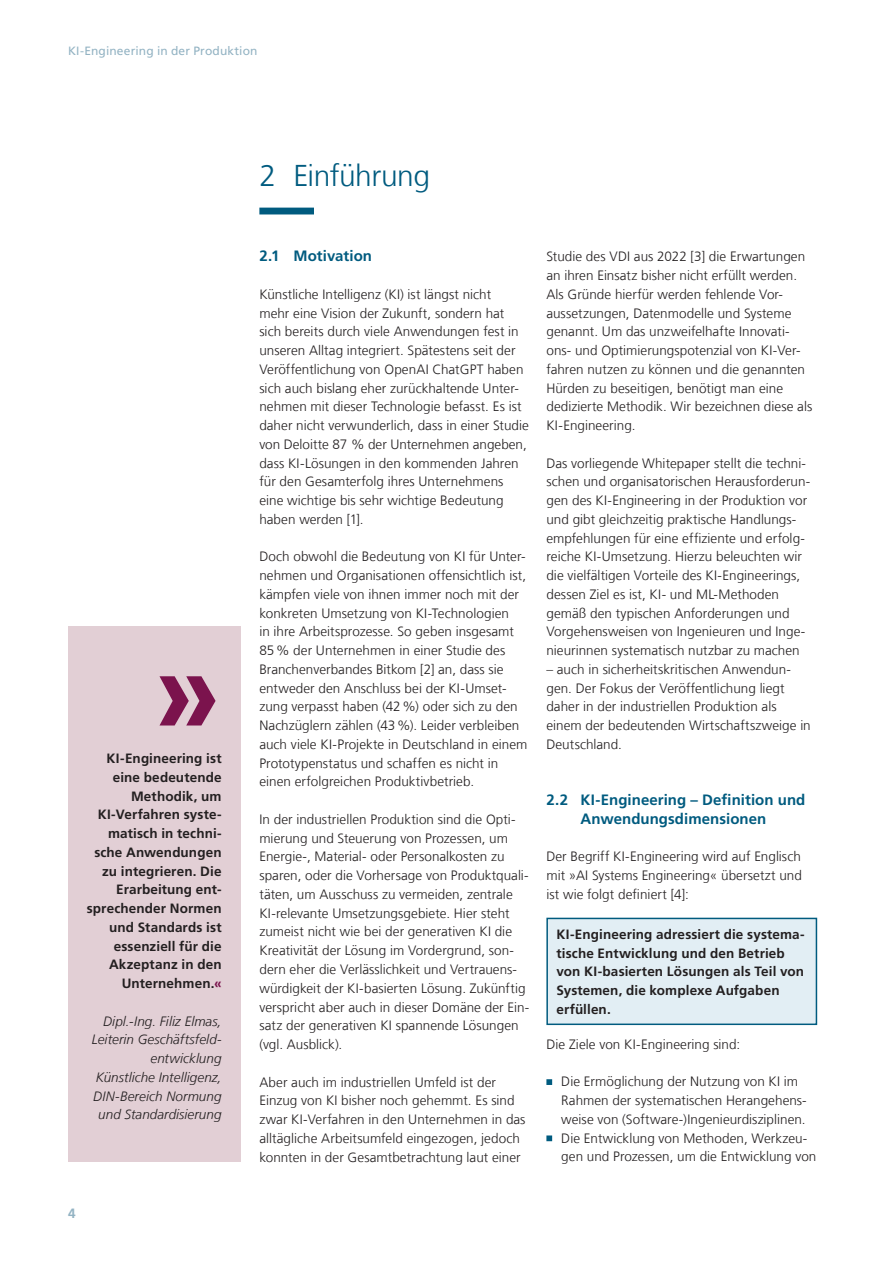
<style>
.page{position:relative;width:893px;height:1263px;background:#fff}
.page>*{position:absolute;margin:0;border:0;box-sizing:border-box;transform-origin:0 0}
.t1{font:700 120px "Frutiger LT Com";color:#7b134d}
.t2{font:300 30px "Frutiger LT Com";letter-spacing:-.02em;color:#005b7f}
.t3{font:700 15px/18.8px "Frutiger LT Com";letter-spacing:.005em;color:#005b7f;text-align:center}
.t4{font:300 13.5px/18.8px "Frutiger LT Com";letter-spacing:.005em;color:#231f20}
.t5{font:700 13.5px/18.8px "Frutiger LT Com";letter-spacing:.01em;color:#231f20}
.t6{font:italic 300 13.5px/18.8px "Frutiger LT Com";letter-spacing:.005em;color:#231f20;text-align:right}
.t7{font:700 13.5px "Frutiger LT Com";color:#93b3c3}
.t8{font:12px "Frutiger LT Com";letter-spacing:.015em;color:#93b3c3}
.s1{font-family:"Frutiger LT Std";color:#7b134d}
.s2{font-family:"Frutiger LT Std"}
</style>
<div class="page">
<svg style="left:259px;top:208px;width:55px;height:6px"></svg>
<svg style="left:546px;top:1079px;width:7px;height:6px"></svg>
<svg style="left:546px;top:1135px;width:7px;height:6px"></svg>
<div style="left:547px;top:918px;width:269px;height:106px;background:#e2eef4"></div>
<div style="left:546px;top:918px;width:271px;height:107px;border:2px solid #005b7f"></div>
<div style="left:68px;top:626px;width:173px;height:535px;background:#e2cfd5"></div>
<p class="t8" style="left:68px;top:44px;width:191px">KI-Engineering in der Produktion</p>
<h1 class="t1" style="left:155px;top:621px;width:68px">»</h1>
<p class="t5" style="left:87px;top:749px;width:136px;text-align:right">KI-Engineering ist eine bedeutende<br>Methodik, um<br>KI-Verfahren syste&shy;matisch in techni&shy;sche Anwendungen zu integrieren. Die<br>Erarbeitung ent&shy;sprechender Normen und Standards ist essenziell für die<br>Akzeptanz in den<br>Unternehmen.<span class="s1">«</span></p>
<p class="t6" style="left:92px;top:1012px;width:131px">Dipl.-Ing. Filiz Elmas,<br>Leiterin Geschäftsfeld&shy;entwicklung<br>Künstliche Intelligenz,<br>DIN-Bereich Normung und Standardisierung</p>
<p class="t7" style="left:68px;top:1205px;width:9px">4</p>
<h2 class="t2" style="left:259px;top:159px;width:172px">2 Einführung</h2>
<p class="t3" style="left:259px;top:247px;width:114px">2.1 Motivation</p>
<p class="t4" style="left:259px;top:285px;width:271px">Künstliche Intelligenz (KI) ist längst nicht<br>mehr eine Vision der Zukunft, sondern hat sich bereits durch viele Anwendungen fest in unseren Alltag integriert. Spätestens seit der Veröffentlichung von OpenAI ChatGPT haben sich auch bislang eher zurückhaltende Unter&shy;nehmen mit dieser Technologie befasst. Es ist daher nicht verwunderlich, dass in einer Studie von Deloitte 87 % der Unternehmen angeben, dass KI-Lösungen in den kommenden Jahren für den Gesamterfolg ihres Unternehmens eine wichtige bis sehr wichtige Bedeutung haben werden [1].</p>
<p class="t4" style="left:259px;top:547px;width:270px">Doch obwohl die Bedeutung von KI für Unter&shy;nehmen und Organisationen offensichtlich ist, kämpfen viele von ihnen immer noch mit der konkreten Umsetzung von KI-Technologien<br>in ihre Arbeitsprozesse. So geben insgesamt 85% der Unternehmen in einer Studie des Branchenverbandes Bitkom [2] an, dass sie entweder den Anschluss bei der KI-Umset&shy;zung verpasst haben (42%) oder sich zu den Nachzüglern zählen (43%). Leider verbleiben auch viele KI-Projekte in Deutschland in einem Prototypenstatus und schaffen es nicht in einen erfolgreichen Produktivbetrieb.</p>
<p class="t4" style="left:259px;top:810px;width:271px">In der industriellen Produktion sind die Opti&shy;mierung und Steuerung von Prozessen, um Energie-, Material- oder Personalkosten zu sparen, oder die Vorhersage von Produktquali&shy;täten, um Ausschuss zu vermeiden, zentrale KI-relevante Umsetzungsgebiete. Hier steht zumeist nicht wie bei der generativen KI die Kreativität der Lösung im Vordergrund, son&shy;dern eher die Verlässlichkeit und Vertrauens&shy;würdigkeit der KI-basierten Lösung. Zukünftig verspricht aber auch in dieser Domäne der Ein&shy;satz der generativen KI spannende Lösungen (vgl. Ausblick).</p>
<p class="t4" style="left:259px;top:1072px;width:268px">Aber auch im industriellen Umfeld ist der Einzug von KI bisher noch gehemmt. Es sind zwar KI-Verfahren in den Unternehmen in das alltägliche Arbeitsumfeld eingezogen, jedoch konnten in der Gesamtbetrachtung laut einer</p>
<p class="t4" style="left:546px;top:247px;width:267px">Studie des VDI aus 2022 [3] die Erwartungen an ihren Einsatz bisher nicht erfüllt werden.<br>Als Gründe hierfür werden fehlende Vor&shy;aussetzungen, Datenmodelle und Systeme genannt. Um das unzweifelhafte Innovati&shy;ons- und Optimierungspotenzial von KI-Ver&shy;fahren nutzen zu können und die genannten Hürden zu beseitigen, benötigt man eine dedizierte Methodik. Wir bezeichnen diese als KI-Engineering.</p>
<p class="t4" style="left:546px;top:454px;width:265px">Das vorliegende Whitepaper stellt die techni&shy;schen und organisatorischen Herausforderun&shy;gen des KI-Engineering in der Produktion vor und gibt gleichzeitig praktische Handlungs&shy;empfehlungen für eine effiziente und erfolg&shy;reiche KI-Umsetzung. Hierzu beleuchten wir die vielfältigen Vorteile des KI-Engineerings, dessen Ziel es ist, KI- und ML-Methoden gemäß den typischen Anforderungen und Vorgehensweisen von Ingenieuren und Inge&shy;nieurinnen systematisch nutzbar zu machen</p>
<p class="t4" style="left:546px;top:660px;width:266px">– auch in sicherheitskritischen Anwendun&shy;gen. Der Fokus der Veröffentlichung liegt daher in der industriellen Produktion als einem der bedeutenden Wirtschaftszweige in Deutschland.</p>
<p class="t3" style="left:546px;top:791px;width:260px">2.2 KI-Engineering – Definition und<br>Anwendungsdimensionen</p>
<p class="t4" style="left:546px;top:847px;width:257px;text-align:justify">Der Begriff KI-Engineering wird auf Englisch mit »AI Systems Engineering<span class="s2">«</span> übersetzt und ist wie folgt definiert [4]:</p>
<p class="t5" style="left:556px;top:925px;width:250px">KI-Engineering adressiert die systema&shy;tische Entwicklung und den Betrieb von KI-basierten Lösungen als Teil von<br>Systemen, die komplexe Aufgaben erfüllen.</p>
<p class="t4" style="left:546px;top:1035px;width:195px">Die Ziele von KI-Engineering sind:</p>
<p class="t4" style="left:561px;top:1072px;width:257px">Die Ermöglichung der Nutzung von KI im Rahmen der systematischen Herangehens&shy;weise von (Software-)Ingenieurdisziplinen.<br>Die Entwicklung von Methoden, Werkzeu&shy;gen und Prozessen, um die Entwicklung von</p>
</div>
